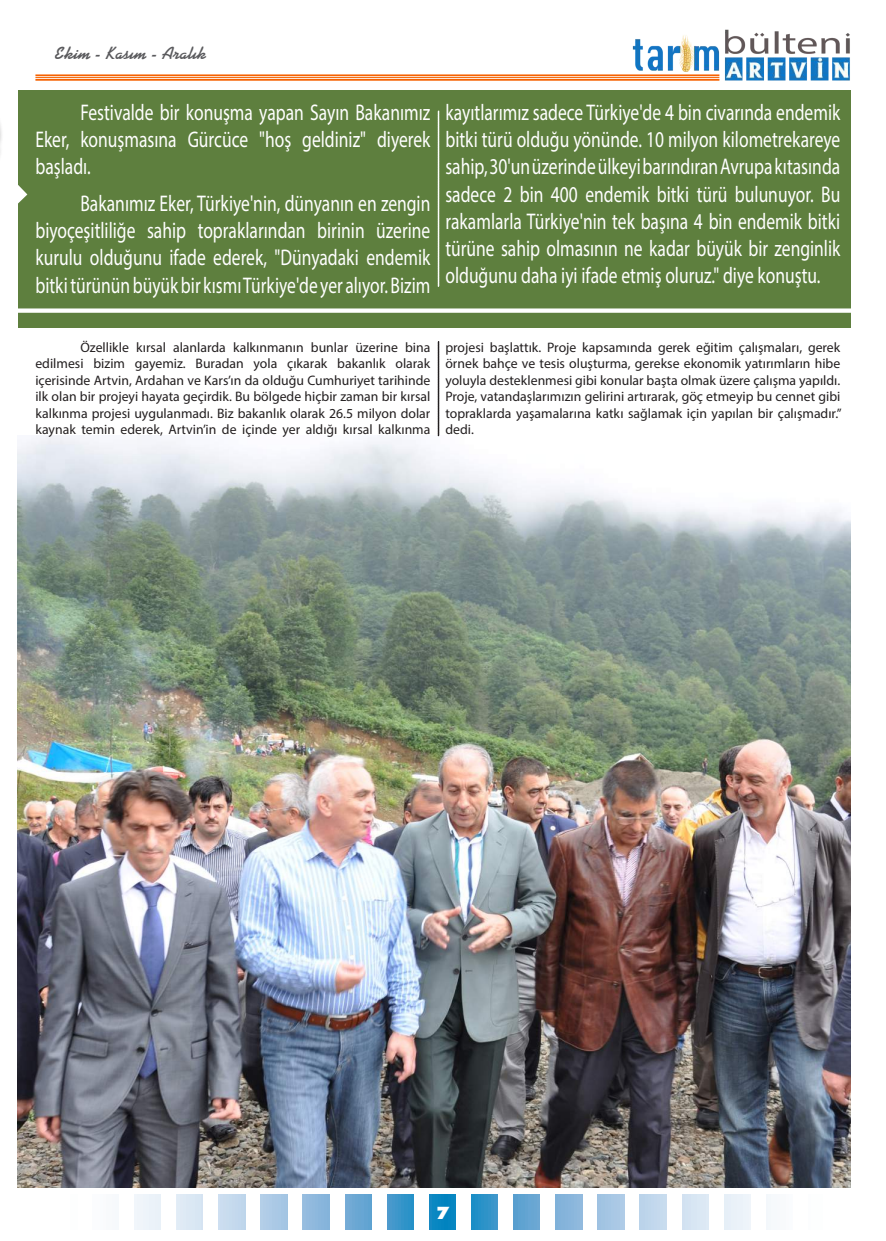
<style>
.page{position:relative;width:886px;height:1241px;background:#fff}
.page>*{position:absolute;margin:0;border:0;box-sizing:border-box;transform-origin:0 0}
.t1{font:22.75px/27.2px "Myriad Pro";color:#fff;text-align:justify;scale:.77 1}
.t2{font:700 17.5px "Kaufmann BT";color:#5a5a5d}
.t3{font:800 16.25px "Futura";color:#fff}
.t4{font:13.75px/16.5px "Myriad Pro";color:#231f20;text-align:justify}
</style>
<div class="page">
<hr style="left:35px;top:74px;width:684px;height:2px;background:#f66201">
<hr style="left:35px;top:77px;width:684px;height:1px;background:#f66201">
<hr style="left:35px;top:79px;width:684px;height:2px;background:#f66201">
<svg style="left:429px;top:1194px;width:27px;height:34px"></svg>
<svg style="left:471px;top:1194px;width:27px;height:34px"></svg>
<div style="left:387px;top:1194px;width:26px;height:34px;background:linear-gradient(to right,#4e9acd,#2691c7)"></div>
<div style="left:513px;top:1194px;width:27px;height:34px;background:#63a4d2"></div>
<div style="left:345px;top:1194px;width:26px;height:34px;background:#69a6d3"></div>
<div style="left:640px;top:1194px;width:26px;height:34px;background:#c1d7ed"></div>
<div style="left:682px;top:1194px;width:26px;height:34px;background:#d8e6f3"></div>
<div style="left:598px;top:1194px;width:26px;height:34px;background:#a6c7e4"></div>
<div style="left:724px;top:1194px;width:27px;height:34px;background:#ebf2f9"></div>
<div style="left:556px;top:1194px;width:26px;height:34px;background:#88b5dc"></div>
<div style="left:219px;top:1194px;width:26px;height:34px;background:#c5daed"></div>
<div style="left:261px;top:1194px;width:26px;height:34px;background:#abc9e5"></div>
<div style="left:176px;top:1194px;width:27px;height:34px;background:#dbe8f4"></div>
<div style="left:303px;top:1194px;width:26px;height:34px;background:#8db8dd"></div>
<div style="left:134px;top:1194px;width:27px;height:34px;background:#edf4fa"></div>
<div style="left:92px;top:1194px;width:27px;height:34px;background:#fafbfd"></div>
<div style="left:766px;top:1194px;width:27px;height:34px;background:#f7f9fc"></div>
<img style="left:631px;top:29px;width:220px;height:70px">
<img style="left:18px;top:435px;width:832px;height:752px">
<hr style="left:0;top:172px;width:1px;height:225px;background:#231f20">
<div style="left:0;top:191px;width:10px;height:5px;background:#fff"></div>
<hr style="left:0;top:80px;width:4px;height:108px;background:#fff">
<div style="left:18px;top:90px;width:832px;height:238px;background:#5e7f3e"></div>
<svg style="left:18px;top:182px;width:9px;height:32px"></svg>
<div style="left:10px;top:308px;width:843px;height:5px;background:#fff"></div>
<svg style="left:438px;top:110px;width:1px;height:177px"></svg>
<svg style="left:438px;top:341px;width:1px;height:95px"></svg>
<p class="t2" style="left:54px;top:43px;width:154px">Ekim - Kasım - Aralık</p>
<h1 class="t1" style="left:35px;top:98px;width:514px;text-indent:45px">Festivalde bir konuşma yapan Sayın Bakanımız Eker, konuşmasına Gürcüce "hoş geldiniz" diyerek başladı.</h1>
<h1 class="t1" style="left:35px;top:189px;width:514px;text-indent:45px">Bakanımız Eker, Türkiye'nin, dünyanın en zengin biyoçeşitliliğe sahip topraklarından birinin üzerine kurulu olduğunu ifade ederek, "Dünyadaki endemik bitki türünün büyük bir kısmı Türkiye'de yer alıyor. Bizim</h1>
<p class="t1" style="left:445px;top:98px;width:514px">kayıtlarımız sadece Türkiye'de 4 bin civarında endemik bitki türü olduğu yönünde. 10 milyon kilometrekareye sahip, 30'un üzerinde ülkeyi barındıran Avrupa kıtasında sadece 2 bin 400 endemik bitki türü bulunuyor. Bu rakamlarla Türkiye'nin tek başına 4 bin endemik bitki türüne sahip olmasının ne kadar büyük bir zenginlik olduğunu daha iyi ifade etmiş oluruz." diye konuştu.</p>
<p class="t4" style="left:35px;top:338px;width:396px;text-indent:45px">Özellikle kırsal alanlarda kalkınmanın bunlar üzerine bina edilmesi bizim gayemiz. Buradan yola çıkarak bakanlık olarak içerisinde Artvin, Ardahan ve Kars’ın da olduğu Cumhuriyet tarihinde ilk olan bir projeyi hayata geçirdik. Bu bölgede hiçbir zaman bir kırsal kalkınma projesi uygulanmadı. Biz bakanlık olarak 26.5 milyon dolar kaynak temin ederek, Artvin’in de içinde yer aldığı kırsal kalkınma</p>
<p class="t4" style="left:445px;top:338px;width:398px">projesi başlattık. Proje kapsamında gerek eğitim çalışmaları, gerek örnek bahçe ve tesis oluşturma, gerekse ekonomik yatırımların hibe yoluyla desteklenmesi gibi konular başta olmak üzere çalışma yapıldı.<br>Proje, vatandaşlarımızın gelirini artırarak, göç etmeyip bu cennet gibi topraklarda yaşamalarına katkı sağlamak için yapılan bir çalışmadır.” dedi.</p>
<p class="t3" style="left:436px;top:1201px;width:15px">7</p>
</div>
